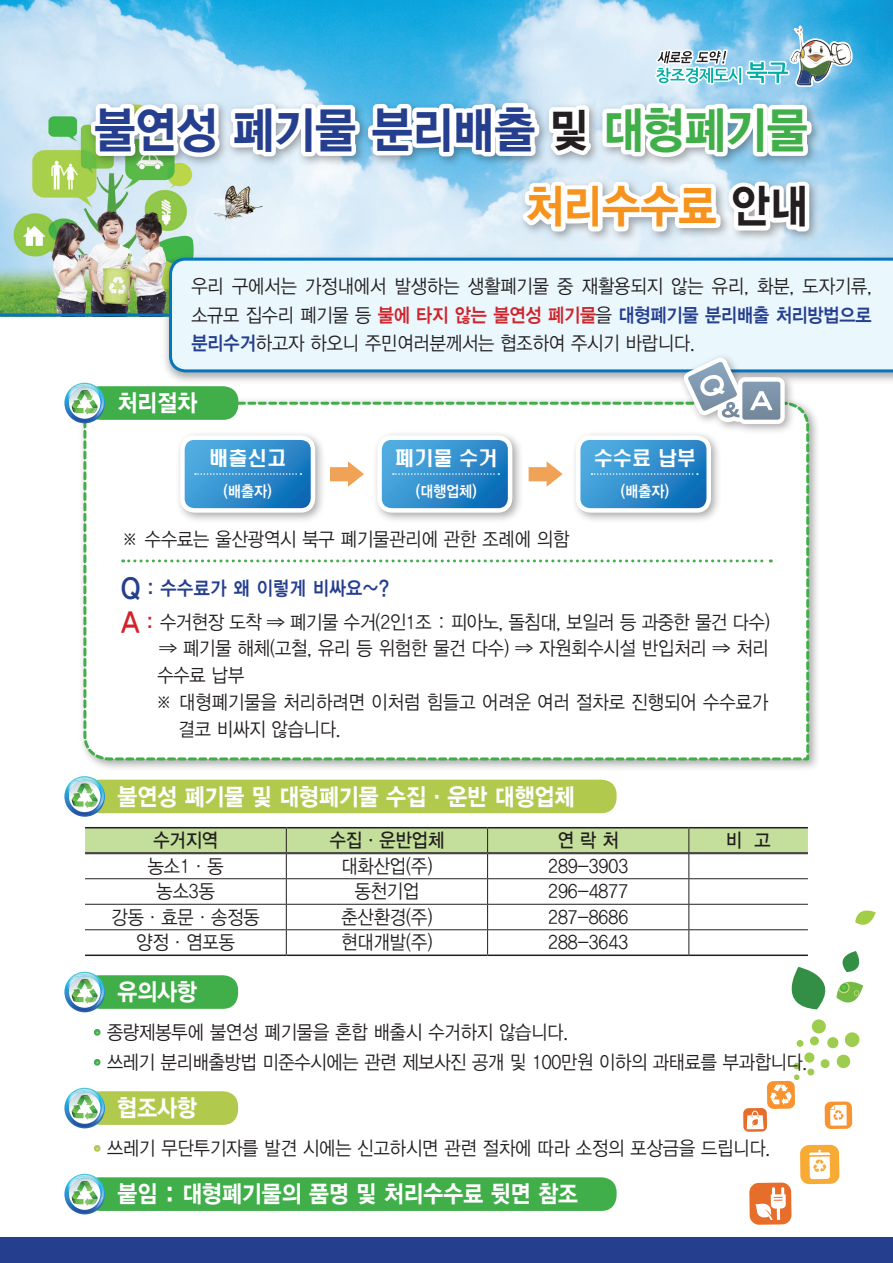
<style>
.page{position:relative;width:893px;height:1263px;background:#fff}
.page>*{position:absolute;margin:0;border:0;box-sizing:border-box;transform-origin:0 0}
.t1{font:49.5px "YDIYGO350";color:#253f8e;scale:.9 1}
.t2{font:46.2px "YDIYGO350";color:#f7931d;scale:.9 1}
.t3{font:24px "YDIYGO350";color:#fff;scale:.9 1}
.t4{font:19.5px/30px "YDIYGO320";color:#231f20;scale:.9 1}
.t5{font:19.5px "YDIYGO340";letter-spacing:-.01em;color:#253f8e;scale:.9 1}
.t6{font:19.5px "YDIYGO330";color:#231f20;scale:.9 1}
.t7{font:19.5px "YDIYGO340";letter-spacing:.025em;color:#253f8e;scale:.9 1}
.t8{font:19.2px "H2 hdr M";color:#fff}
.t9{font:15.6px "YDIYGO340";color:#fff;scale:.9 1}
.s1{font-size:46.2px;color:#231f20}
.s2{color:#40ae49}
.s3{color:#231f20}
.s4{font-family:"YDIYGO320";color:#231f20}
.s5{color:#d1232a}
.s6{font-family:"YDIYGO340";color:#253f8e}
.s7{font-size:30px}
.s8{font-family:"YDIYGO340";font-size:30px;color:#d1232a}
.s9{font-family:"YDIYGO340";color:#d1232a}
.s10{font-family:"Gulim";color:#40ae49}
.s11{font-family:"Gulim";color:#b1ca4d}
</style>
<div class="page">
<div style="left:767px;top:1081px;width:28px;height:28px;background:#f79430;border-radius:6px"></div>
<div style="left:825px;top:1101px;width:27px;height:28px;background:#f79430;border-radius:6px"></div>
<svg style="left:770px;top:1019px;width:90px;height:107px"></svg>
<div style="left:749px;top:1182px;width:42px;height:43px;background:#e66d2a;border-radius:10px"></div>
<svg style="left:755px;top:1187px;width:31px;height:33px"></svg>
<svg style="left:743px;top:1108px;width:24px;height:24px"></svg>
<svg style="left:747px;top:1110px;width:17px;height:19px"></svg>
<div style="left:800px;top:1145px;width:39px;height:39px;background:#f7aa34;border-radius:9px"></div>
<svg style="left:809px;top:1150px;width:21px;height:29px"></svg>
<img style="left:0;top:0;width:893px;height:313px">
<div style="left:161px;top:254px;width:732px;height:131px;background:#231f20;opacity:.38"></div>
<div style="left:168px;top:256px;width:725px;height:118px;background:#eaf7fd"></div>
<div style="left:86px;top:98px;width:736px;height:145px;background:#231f20;opacity:.38"></div>
<svg style="left:86px;top:98px;width:730px;height:65px"></svg>
<svg style="left:511px;top:175px;width:303px;height:61px"></svg>
<svg style="left:655px;top:26px;width:198px;height:61px;background:#94c8dc"></svg>
<hr style="left:0;top:313px;width:169px;height:3px;background:#0575bd">
<hr style="left:85px;top:827px;width:201px;height:1px;background:#231f20">
<hr style="left:286px;top:827px;width:202px;height:1px;background:#231f20">
<hr style="left:488px;top:827px;width:201px;height:1px;background:#231f20">
<hr style="left:689px;top:827px;width:119px;height:1px;background:#231f20">
<div style="left:85px;top:780px;width:532px;height:33px;background:#b1ca4d;border-radius:15px"></div>
<svg style="left:64px;top:776px;width:41px;height:41px"></svg>
<img style="left:72px;top:808px;width:6px;height:7px">
<img style="left:97px;top:779px;width:9px;height:34px">
<img style="left:78px;top:808px;width:19px;height:7px">
<div style="left:69px;top:781px;width:31px;height:31px;background:#fff;border-radius:16px"></div>
<svg style="left:67px;top:777px;width:32px;height:31px"></svg>
<img style="left:67px;top:780px;width:18px;height:16px">
<svg style="left:93px;top:1029px;width:8px;height:7px"></svg>
<svg style="left:93px;top:1059px;width:8px;height:7px"></svg>
<svg style="left:64px;top:972px;width:41px;height:40px"></svg>
<img style="left:78px;top:1009px;width:18px;height:2px">
<svg style="left:67px;top:828px;width:809px;height:181px"></svg>
<img style="left:67px;top:976px;width:18px;height:16px">
<div style="left:85px;top:1091px;width:153px;height:34px;background:#b1ca4d;border-radius:15px"></div>
<svg style="left:93px;top:1145px;width:8px;height:7px"></svg>
<svg style="left:64px;top:1088px;width:41px;height:40px"></svg>
<img style="left:72px;top:1119px;width:6px;height:8px">
<img style="left:97px;top:1091px;width:9px;height:33px">
<img style="left:78px;top:1119px;width:19px;height:8px">
<svg style="left:69px;top:1092px;width:31px;height:32px"></svg>
<svg style="left:67px;top:1089px;width:32px;height:30px"></svg>
<img style="left:67px;top:1092px;width:18px;height:16px">
<div style="left:85px;top:1177px;width:532px;height:34px;background:#40ae49;border-radius:15px"></div>
<svg style="left:64px;top:1174px;width:41px;height:40px"></svg>
<img style="left:72px;top:1205px;width:6px;height:8px">
<img style="left:97px;top:1177px;width:9px;height:33px">
<img style="left:78px;top:1205px;width:19px;height:8px">
<svg style="left:69px;top:1178px;width:31px;height:32px"></svg>
<svg style="left:67px;top:1175px;width:32px;height:30px"></svg>
<img style="left:67px;top:1178px;width:18px;height:16px">
<div style="left:0;top:1237px;width:893px;height:26px;background:#253f8e"></div>
<div style="left:78px;top:396px;width:742px;height:375px;background:#231f20;opacity:.38"></div>
<svg style="left:64px;top:383px;width:41px;height:40px"></svg>
<div style="left:679px;top:353px;width:117px;height:82px;background:#eaf7fd"></div>
<svg style="left:67px;top:358px;width:744px;height:404px"></svg>
<h1 class="t1" style="left:95px;top:104px;width:794px">불연성 폐기물 분리배출 <span class="s1">및</span> <span class="s2">대형폐기물</span></h1>
<h2 class="t2" style="left:526px;top:183px;width:315px">처리수수료 <span class="s3">안내</span></h2>
<p class="t4" style="left:191px;top:272px;width:758px">우리 구에서는 가정내에서 발생하는 생활폐기물 중 재활용되지 않는 유리, 화분, 도자기류,</p>
<p class="t5" style="left:191px;top:304px;width:757px"><span class="s4">소규모 집수리 폐기물 등</span> <span class="s5">불에 타지 않는 불연성 폐기물</span><span class="s4">을</span> 대형폐기물 분리배출 처리방법으로</p>
<p class="t4" style="left:191px;top:329px;width:561px"><span class="s6">분리수거</span>하고자 하오니 주민여러분께서는 협조하여 주시기 바랍니다.</p>
<p class="t3" style="left:118px;top:391px;width:90px">처리절차</p>
<p class="t8" style="left:209px;top:449px;width:79px">배출신고</p>
<p class="t9" style="left:224px;top:482px;width:55px">(배출자)</p>
<p class="t8" style="left:395px;top:449px;width:104px">폐기물 수거</p>
<p class="t9" style="left:416px;top:482px;width:69px">(대행업체)</p>
<p class="t4" style="left:121px;top:525px;width:499px">※ 수수료는 울산광역시 북구 폐기물관리에 관한 조례에 의함</p>
<p class="t7" style="left:121px;top:577px;width:299px"><span class="s7">Q</span> : 수수료가 왜 이렇게 비싸요~?</p>
<p class="t8" style="left:594px;top:449px;width:104px">수수료 납부</p>
<p class="t9" style="left:621px;top:482px;width:55px">(배출자)</p>
<p class="t4" style="left:121px;top:607px;width:722px"><span class="s8">A</span> <span class="s9">:</span> 수거현장 도착 ⇒ 폐기물 수거(2인1조 : 피아노, 돌침대, 보일러 등 과중한 물건 다수)</p>
<p class="t4" style="left:159px;top:634px;width:678px">⇒ 폐기물 해체(고철, 유리 등 위험한 물건 다수) ⇒ 자원회수시설 반입처리 ⇒ 처리</p>
<p class="t4" style="left:157px;top:661px;width:98px">수수료 납부</p>
<p class="t4" style="left:155px;top:688px;width:683px">※ 대형폐기물을 처리하려면 이처럼 힘들고 어려운 여러 절차로 진행되어 수수료가</p>
<p class="t4" style="left:179px;top:715px;width:182px">결코 비싸지 않습니다.</p>
<p class="t3" style="left:118px;top:784px;width:509px">불연성 폐기물 및 대형폐기물 수집·운반 대행업체</p>
<p class="t6" style="left:153px;top:830px;width:73px">수거지역</p>
<p class="t6" style="left:330px;top:830px;width:129px">수집·운반업체</p>
<p class="t6" style="left:558px;top:830px;width:69px">연 락 처</p>
<p class="t6" style="left:726px;top:830px;width:51px">비 고</p>
<p class="t4" style="left:148px;top:851px;width:86px">농소1·동</p>
<p class="t4" style="left:341px;top:851px;width:103px">대화산업(주)</p>
<p class="t4" style="left:548px;top:851px;width:90px">289-3903</p>
<p class="t4" style="left:157px;top:877px;width:66px">농소3동</p>
<p class="t4" style="left:355px;top:877px;width:73px">동천기업</p>
<p class="t4" style="left:548px;top:877px;width:90px">296-4877</p>
<p class="t4" style="left:112px;top:902px;width:166px">강동·효문·송정동</p>
<p class="t4" style="left:341px;top:902px;width:103px">춘산환경(주)</p>
<p class="t4" style="left:548px;top:902px;width:90px">287-8686</p>
<p class="t4" style="left:137px;top:928px;width:111px">양정·염포동</p>
<p class="t4" style="left:341px;top:928px;width:103px">현대개발(주)</p>
<p class="t4" style="left:548px;top:928px;width:90px">288-3643</p>
<p class="t3" style="left:118px;top:979px;width:90px">유의사항</p>
<p class="t4" style="left:94px;top:1018px;width:794px"><span class="s10">·</span> 종량제봉투에 불연성 폐기물을 혼합 배출시 수거하지 않습니다.<br><span class="s10">·</span> 쓰레기 분리배출방법 미준수시에는 관련 제보사진 공개 및 100만원 이하의 과태료를 부과합니다.</p>
<p class="t3" style="left:118px;top:1095px;width:90px">협조사항</p>
<p class="t4" style="left:94px;top:1134px;width:753px"><span class="s11">·</span> 쓰레기 무단투기자를 발견 시에는 신고하시면 관련 절차에 따라 소정의 포상금을 드립니다.</p>
<p class="t3" style="left:118px;top:1182px;width:513px">붙임 : 대형폐기물의 품명 및 처리수수료 뒷면 참조</p>
</div>
